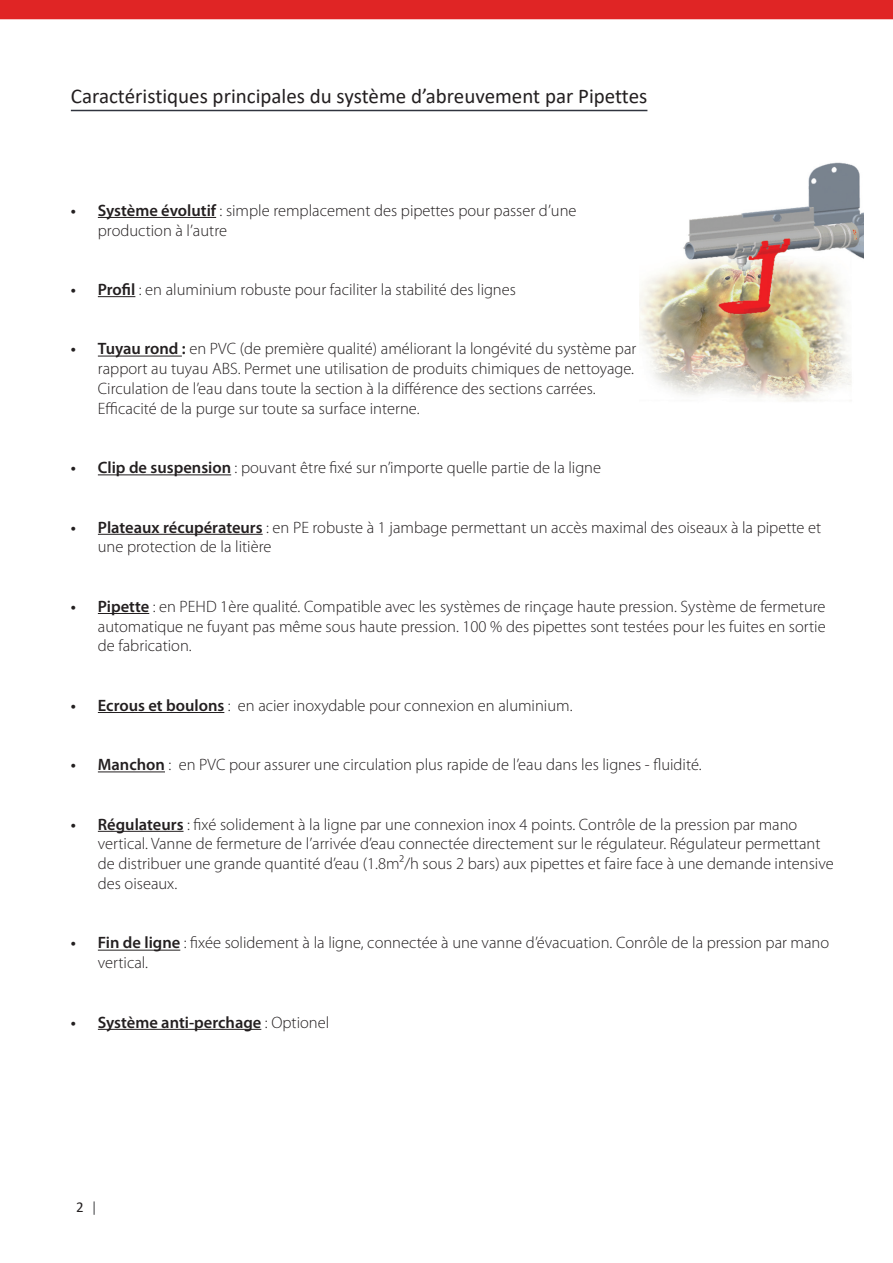
<style>
.page{position:relative;width:893px;height:1263px;background:#fff}
.page>*{position:absolute;margin:0;border:0;box-sizing:border-box;transform-origin:0 0}
.Head_Line_L2{font:21px "Calibri";color:#231f20}
.t1{font:300 16.5px/19.8px "Myriad Pro";color:#231f20}
.t2{font:600 16.5px "Myriad Pro";color:#231f20}
.t3{font:15px "Calibri";color:#231f20}
.s1{font-weight:600}
.s2{font-weight:300}
.s3{color:#57585a}
</style>
<div class="page">
<div style="left:0;top:0;width:893px;height:20px;background:#e02525"></div>
<hr style="left:71px;top:110px;width:576px;height:1px;background:#30343e">
<hr style="left:98px;top:217px;width:118px;height:1px;background:#231f20">
<hr style="left:98px;top:296px;width:37px;height:1px;background:#231f20">
<hr style="left:98px;top:356px;width:84px;height:1px;background:#231f20">
<hr style="left:98px;top:474px;width:133px;height:1px;background:#231f20">
<hr style="left:98px;top:534px;width:165px;height:1px;background:#231f20">
<hr style="left:98px;top:613px;width:51px;height:1px;background:#231f20">
<hr style="left:98px;top:712px;width:126px;height:1px;background:#231f20">
<hr style="left:98px;top:771px;width:67px;height:1px;background:#231f20">
<hr style="left:98px;top:831px;width:86px;height:1px;background:#231f20">
<hr style="left:98px;top:950px;width:82px;height:1px;background:#231f20">
<hr style="left:98px;top:1029px;width:163px;height:1px;background:#231f20">
<img style="left:639px;top:162px;width:224px;height:240px">
<p class="Head_Line_L2" style="left:71px;top:82px;width:578px">Caractéristiques principales du système d’abreuvement par Pipettes</p>
<p class="t1" style="left:98px;top:200px;width:480px;text-indent:-27px"><span class="s1">• Système évolutif</span> : simple remplacement des pipettes pour passer d’une production à l’autre</p>
<p class="t1" style="left:71px;top:279px;width:447px"><span class="s1">• Profil</span> : en aluminium robuste pour faciliter la stabilité des lignes</p>
<p class="t1" style="left:98px;top:339px;width:540px;text-indent:-27px"><span class="s1">• Tuyau rond :</span> en PVC (de première qualité) améliorant la longévité du système par rapport au tuyau ABS. Permet une utilisation de produits chimiques de nettoyage.<br>Circulation de l’eau dans toute la section à la différence des sections carrées.<br>Efficacité de la purge sur toute sa surface interne.</p>
<p class="t1" style="left:71px;top:458px;width:532px"><span class="s1">• Clip de suspension</span> : pouvant être fixé sur n’importe quelle partie de la ligne</p>
<p class="t1" style="left:98px;top:517px;width:725px;text-indent:-27px"><span class="s1">• Plateaux récupérateurs</span> : en PE robuste à 1 jambage permettant un accès maximal des oiseaux à la pipette et une protection de la litière</p>
<p class="t1" style="left:98px;top:596px;width:729px;text-align:justify;text-indent:-27px"><span class="s1">• Pipette</span> : en PEHD 1ère qualité. Compatible avec les systèmes de rinçage haute pression. Système de fermeture automatique ne fuyant pas même sous haute pression. 100 % des pipettes sont testées pour les fuites en sortie de fabrication.</p>
<p class="t1" style="left:71px;top:695px;width:503px"><span class="s1">• Ecrous et boulons</span> : en acier inoxydable pour connexion en aluminium.</p>
<p class="t1" style="left:71px;top:755px;width:632px"><span class="s1">• Manchon</span> : en PVC pour assurer une circulation plus rapide de l’eau dans les lignes - fluidité.</p>
<p class="t1" style="left:98px;top:814px;width:737px;text-indent:-27px"><span class="s1">• Régulateurs</span> : fixé solidement à la ligne par une connexion inox 4 points. Contrôle de la pression par mano vertical. Vanne de fermeture de l’arrivée d’eau connectée directement sur le régulateur. Régulateur permettant de distribuer une grande quantité d’eau (1.8m²/h sous 2 bars) aux pipettes et faire face à une demande intensive des oiseaux.</p>
<p class="t1" style="left:98px;top:933px;width:733px;text-indent:-27px"><span class="s1">• Fin de ligne</span> : fixée solidement à la ligne, connectée à une vanne d’évacuation. Conrôle de la pression par mano vertical.</p>
<p class="t2" style="left:71px;top:1012px;width:260px">• Système anti-perchage <span class="s2">: Optionel</span></p>
<p class="t3" style="left:76px;top:1196px;width:23px">2 <span class="s3">|</span></p>
</div>
